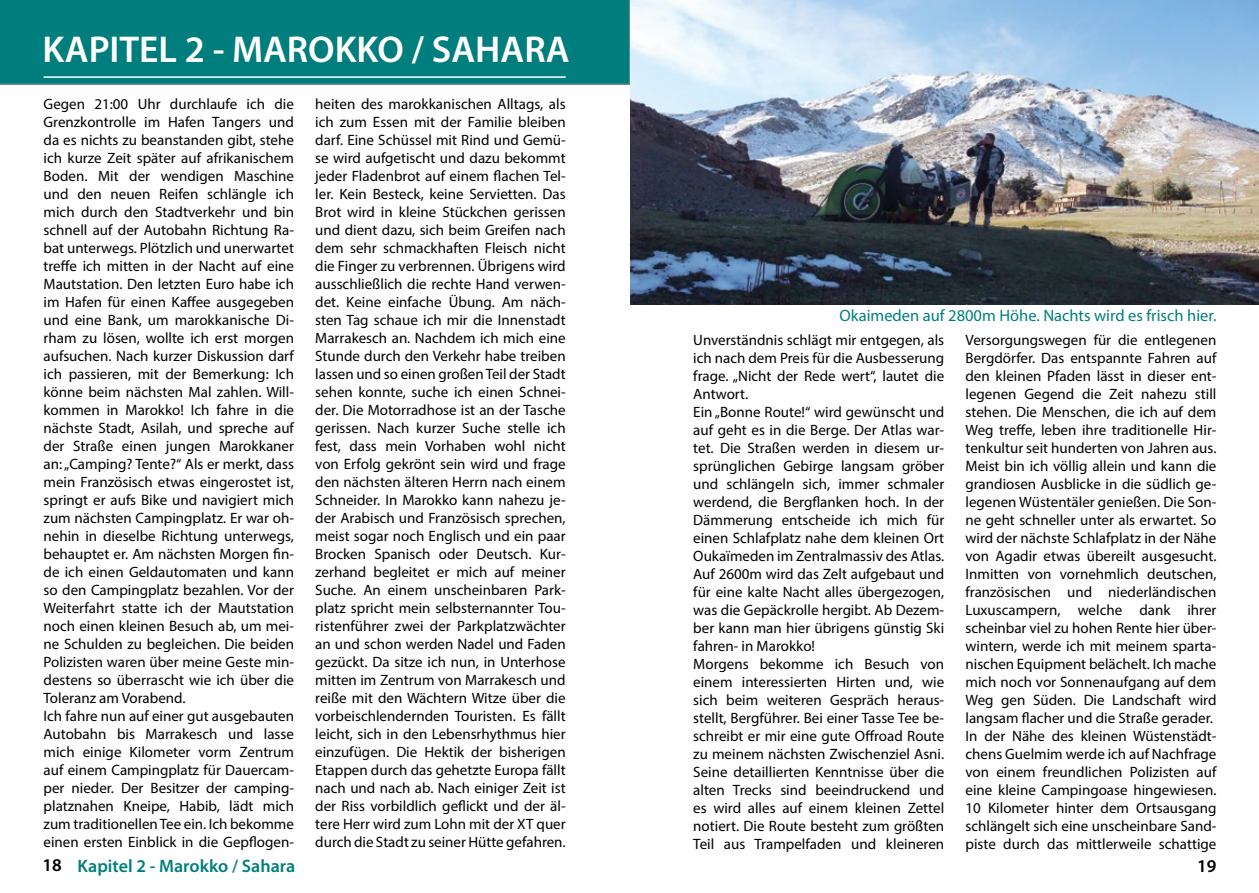
<style>
.page{position:relative;width:1259px;height:893px;background:#fff}
.page>*{position:absolute;margin:0;border:0;box-sizing:border-box;transform-origin:0 0}
.t1{font:600 37.5px "Myriad Pro";color:#fff}
.t2{font:600 18px "Myriad Pro";color:#007e7d}
.t3{font:600 18px "Myriad Pro";color:#000}
.t4{font:16.5px "Myriad Pro";color:#007e7d}
.t5{font:15px/18px "Myriad Pro";color:#000}
</style>
<div class="page">
<div style="left:0;top:0;width:630px;height:85px;background:#007e7d"></div>
<hr style="left:44px;top:76px;width:522px;height:2px;background:#fff">
<img style="left:630px;top:0;width:629px;height:304px">
<h1 class="t1" style="left:43px;top:26px;width:529px">KAPITEL 2 - MAROKKO / SAHARA</h1>
<p class="t5" style="left:44px;top:95px;width:252px">Gegen 21:00 Uhr durchlaufe ich die Grenzkontrolle im Hafen Tangers und da es nichts zu beanstanden gibt, stehe ich kurze Zeit später auf afrikanischem Boden. Mit der wendigen Maschine und den neuen Reifen schlängle ich mich durch den Stadtverkehr und bin schnell auf der Autobahn Richtung Ra&shy;bat unterwegs. Plötzlich und unerwartet treffe ich mitten in der Nacht auf eine Mautstation. Den letzten Euro habe ich im Hafen für einen Kaffee ausgegeben und eine Bank, um marokkanische Di&shy;rham zu lösen, wollte ich erst morgen aufsuchen. Nach kurzer Diskussion darf ich passieren, mit der Bemerkung: Ich könne beim nächsten Mal zahlen. Will&shy;kommen in Marokko! Ich fahre in die nächste Stadt, Asilah, und spreche auf der Straße einen jungen Marokkaner an: „Camping? Tente?“ Als er merkt, dass mein Französisch etwas eingerostet ist, springt er aufs Bike und navigiert mich zum nächsten Campingplatz. Er war oh&shy;nehin in dieselbe Richtung unterwegs, behauptet er. Am nächsten Morgen fin&shy;de ich einen Geldautomaten und kann so den Campingplatz bezahlen. Vor der Weiterfahrt statte ich der Mautstation noch einen kleinen Besuch ab, um mei&shy;ne Schulden zu begleichen. Die beiden Polizisten waren über meine Geste min&shy;destens so überrascht wie ich über die Toleranz am Vorabend.<br>Ich fahre nun auf einer gut ausgebauten Autobahn bis Marrakesch und lasse mich einige Kilometer vorm Zentrum auf einem Campingplatz für Dauercam&shy;per nieder. Der Besitzer der camping&shy;platznahen Kneipe, Habib, lädt mich zum traditionellen Tee ein. Ich bekomme einen ersten Einblick in die Gepflogen-</p>
<p class="t5" style="left:315px;top:95px;width:252px;text-align:justify">heiten des marokkanischen Alltags, als ich zum Essen mit der Familie bleiben darf. Eine Schüssel mit Rind und Gemü&shy;se wird aufgetischt und dazu bekommt jeder Fladenbrot auf einem flachen Tel&shy;ler. Kein Besteck, keine Servietten. Das Brot wird in kleine Stückchen gerissen und dient dazu, sich beim Greifen nach dem sehr schmackhaften Fleisch nicht die Finger zu verbrennen. Übrigens wird ausschließlich die rechte Hand verwen&shy;det. Keine einfache Übung. Am näch&shy;sten Tag schaue ich mir die Innenstadt Marrakesch an. Nachdem ich mich eine Stunde durch den Verkehr habe treiben lassen und so einen großen Teil der Stadt sehen konnte, suche ich einen Schnei&shy;der. Die Motorradhose ist an der Tasche gerissen. Nach kurzer Suche stelle ich fest, dass mein Vorhaben wohl nicht von Erfolg gekrönt sein wird und frage den nächsten älteren Herrn nach einem Schneider. In Marokko kann nahezu je&shy;der Arabisch und Französisch sprechen, meist sogar noch Englisch und ein paar Brocken Spanisch oder Deutsch. Kur&shy;zerhand begleitet er mich auf meiner Suche. An einem unscheinbaren Park&shy;platz spricht mein selbsternannter Tou&shy;ristenführer zwei der Parkplatzwächter an und schon werden Nadel und Faden gezückt. Da sitze ich nun, in Unterhose mitten im Zentrum von Marrakesch und reiße mit den Wächtern Witze über die vorbeischlendernden Touristen. Es fällt leicht, sich in den Lebensrhythmus hier einzufügen. Die Hektik der bisherigen Etappen durch das gehetzte Europa fällt nach und nach ab. Nach einiger Zeit ist der Riss vorbildlich geflickt und der äl&shy;tere Herr wird zum Lohn mit der XT quer durch die Stadt zu seiner Hütte gefahren.</p>
<p class="t4" style="left:839px;top:305px;width:378px">Okaimeden auf 2800m Höhe. Nachts wird es frisch hier.</p>
<p class="t5" style="left:693px;top:331px;width:252px">Unverständnis schlägt mir entgegen, als ich nach dem Preis für die Ausbesserung frage. „Nicht der Rede wert“, lautet die Antwort.<br>Ein „Bonne Route!“ wird gewünscht und auf geht es in die Berge. Der Atlas war&shy;tet. Die Straßen werden in diesem ur&shy;sprünglichen Gebirge langsam gröber und schlängeln sich, immer schmaler werdend, die Bergflanken hoch. In der Dämmerung entscheide ich mich für einen Schlafplatz nahe dem kleinen Ort Oukaïmeden im Zentralmassiv des Atlas.<br>Auf 2600m wird das Zelt aufgebaut und für eine kalte Nacht alles übergezogen, was die Gepäckrolle hergibt. Ab Dezem&shy;ber kann man hier übrigens günstig Ski fahren- in Marokko!<br>Morgens bekomme ich Besuch von einem interessierten Hirten und, wie sich beim weiteren Gespräch heraus&shy;stellt, Bergführer. Bei einer Tasse Tee be&shy;schreibt er mir eine gute Offroad Route zu meinem nächsten Zwischenziel Asni.<br>Seine detaillierten Kenntnisse über die alten Trecks sind beeindruckend und es wird alles auf einem kleinen Zettel notiert. Die Route besteht zum größten Teil aus Trampelfaden und kleineren</p>
<p class="t5" style="left:965px;top:331px;width:252px">Versorgungswegen für die entlegenen Bergdörfer. Das entspannte Fahren auf den kleinen Pfaden lässt in dieser ent&shy;legenen Gegend die Zeit nahezu still stehen. Die Menschen, die ich auf dem Weg treffe, leben ihre traditionelle Hir&shy;tenkultur seit hunderten von Jahren aus.<br>Meist bin ich völlig allein und kann die grandiosen Ausblicke in die südlich ge&shy;legenen Wüstentäler genießen. Die Son&shy;ne geht schneller unter als erwartet. So wird der nächste Schlafplatz in der Nähe von Agadir etwas übereilt ausgesucht.<br>Inmitten von vornehmlich deutschen, französischen und niederländischen Luxuscampern, welche dank ihrer scheinbar viel zu hohen Rente hier über&shy;wintern, werde ich mit meinem sparta&shy;nischen Equipment belächelt. Ich mache mich noch vor Sonnenaufgang auf dem Weg gen Süden. Die Landschaft wird langsam flacher und die Straße gerader.<br>In der Nähe des kleinen Wüstenstädt&shy;chens Guelmim werde ich auf Nachfrage von einem freundlichen Polizisten auf eine kleine Campingoase hingewiesen.<br>10 Kilometer hinter dem Ortsausgang schlängelt sich eine unscheinbare Sand&shy;piste durch das mittlerweile schattige</p>
<p class="t2" style="left:78px;top:854px;width:219px">Kapitel 2 - Marokko / Sahara</p>
<p class="t3" style="left:43px;top:854px;width:21px">18</p>
<p class="t3" style="left:1197px;top:854px;width:21px">19</p>
</div>
